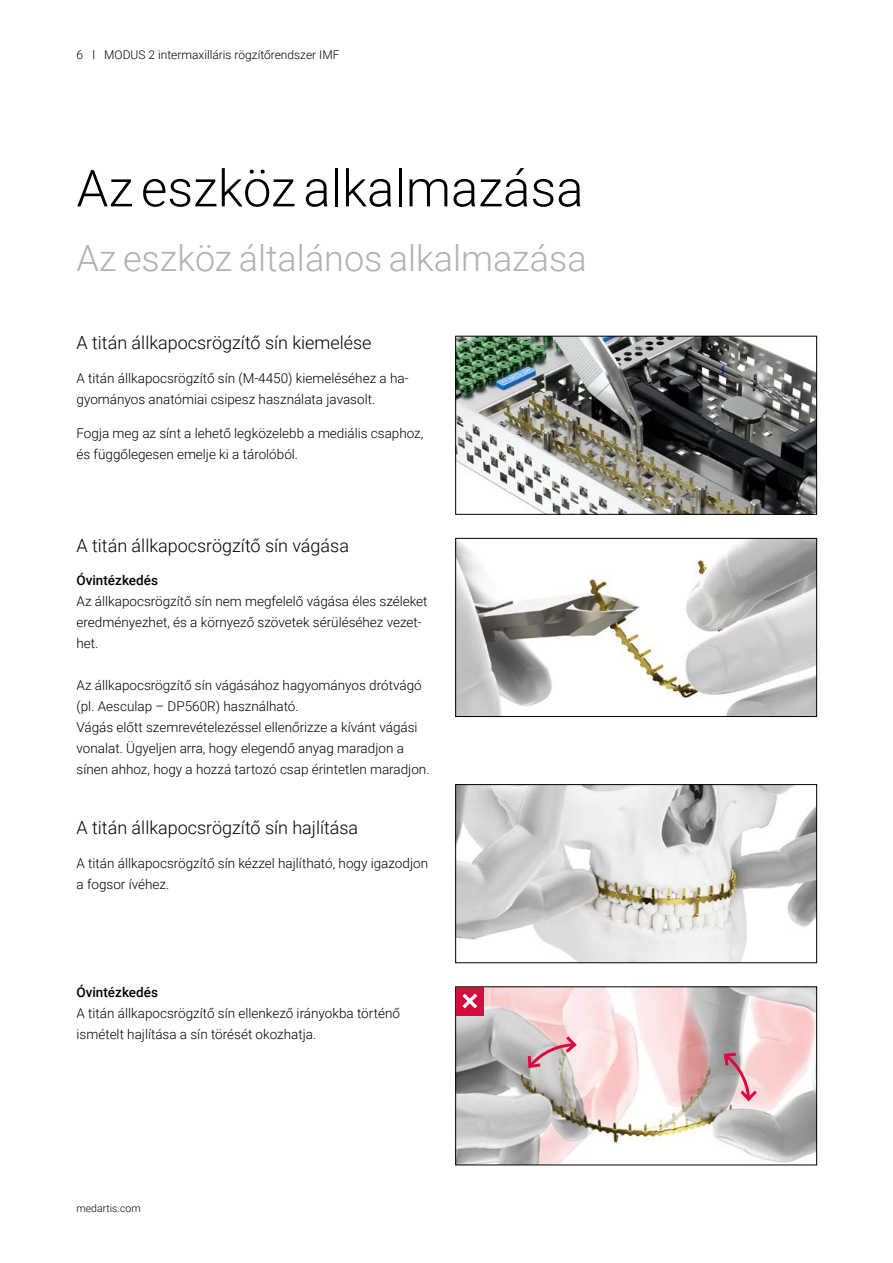
<style>
.page{position:relative;width:893px;height:1263px;background:#fff}
.page>*{position:absolute;margin:0;border:0;box-sizing:border-box;transform-origin:0 0}
.t1{font:300 51px "Roboto";color:#000}
.t2{font:300 36px "Roboto";color:#b3b2b2}
.t3{font:300 18px "Roboto";color:#000}
.t4{font:300 13.5px/21px "Roboto";color:#000}
.t5{font:500 13.5px "Roboto";color:#000}
.t6{font:300 12px "Roboto";color:#000}
.t7{font:300 10.5px "Roboto";color:#000}
</style>
<div class="page">
<img style="left:457px;top:338px;width:358px;height:174px">
<div style="left:455px;top:336px;width:362px;height:178px;border:1px solid #000"></div>
<img style="left:457px;top:540px;width:358px;height:175px">
<div style="left:455px;top:538px;width:362px;height:179px;border:1px solid #000"></div>
<img style="left:457px;top:786px;width:358px;height:175px">
<div style="left:455px;top:784px;width:362px;height:179px;border:1px solid #000"></div>
<img style="left:457px;top:988px;width:358px;height:175px">
<div style="left:455px;top:986px;width:362px;height:179px;border:1px solid #000"></div>
<svg style="left:721px;top:1051px;width:39px;height:52px;background:#d5abb2"></svg>
<svg style="left:526px;top:1033px;width:53px;height:38px;background:#d9b5bb"></svg>
<div style="left:456px;top:987px;width:28px;height:28px;background:#d30e3e"></div>
<svg style="left:462px;top:993px;width:15px;height:15px"></svg>
<p class="t6" style="left:77px;top:47px;width:264px">6 l MODUS 2 intermaxilláris rögzítőrendszer IMF</p>
<h1 class="t1" style="left:77px;top:152px;width:509px">Az eszköz alkalmazása</h1>
<h2 class="t2" style="left:77px;top:233px;width:512px">Az eszköz általános alkalmazása</h2>
<h3 class="t3" style="left:77px;top:330px;width:297px">A titán állkapocsrögzítő sín kiemelése</h3>
<p class="t4" style="left:77px;top:367px;width:333px">A titán állkapocsrögzítő sín (M-4450) kiemeléséhez a ha&shy;gyományos anatómiai csipesz használata javasolt.</p>
<p class="t4" style="left:77px;top:422px;width:348px">Fogja meg az sínt a lehető legközelebb a mediális csaphoz, és függőlegesen emelje ki a tárolóból.</p>
<h3 class="t3" style="left:77px;top:533px;width:274px">A titán állkapocsrögzítő sín vágása</h3>
<p class="t5" style="left:77px;top:571px;width:83px">Óvintézkedés</p>
<p class="t4" style="left:77px;top:591px;width:353px">Az állkapocsrögzítő sín nem megfelelő vágása éles széleket eredményezhet, és a környező szövetek sérüléséhez vezet&shy;het.</p>
<p class="t4" style="left:77px;top:675px;width:355px">Az állkapocsrögzítő sín vágásához hagyományos drótvágó (pl. Aesculap – DP560R) használható.<br>Vágás előtt szemrevételezéssel ellenőrizze a kívánt vágási vonalat. Ügyeljen arra, hogy elegendő anyag maradjon a sínen ahhoz, hogy a hozzá tartozó csap érintetlen maradjon.</p>
<h3 class="t3" style="left:77px;top:815px;width:283px">A titán állkapocsrögzítő sín hajlítása</h3>
<p class="t4" style="left:77px;top:852px;width:353px">A titán állkapocsrögzítő sín kézzel hajlítható, hogy igazodjon a fogsor ívéhez.</p>
<p class="t5" style="left:77px;top:982px;width:83px">Óvintézkedés</p>
<p class="t4" style="left:77px;top:1002px;width:325px">A titán állkapocsrögzítő sín ellenkező irányokba történő ismételt hajlítása a sín törését okozhatja.</p>
<p class="t7" style="left:77px;top:1201px;width:66px">medartis.com</p>
</div>
